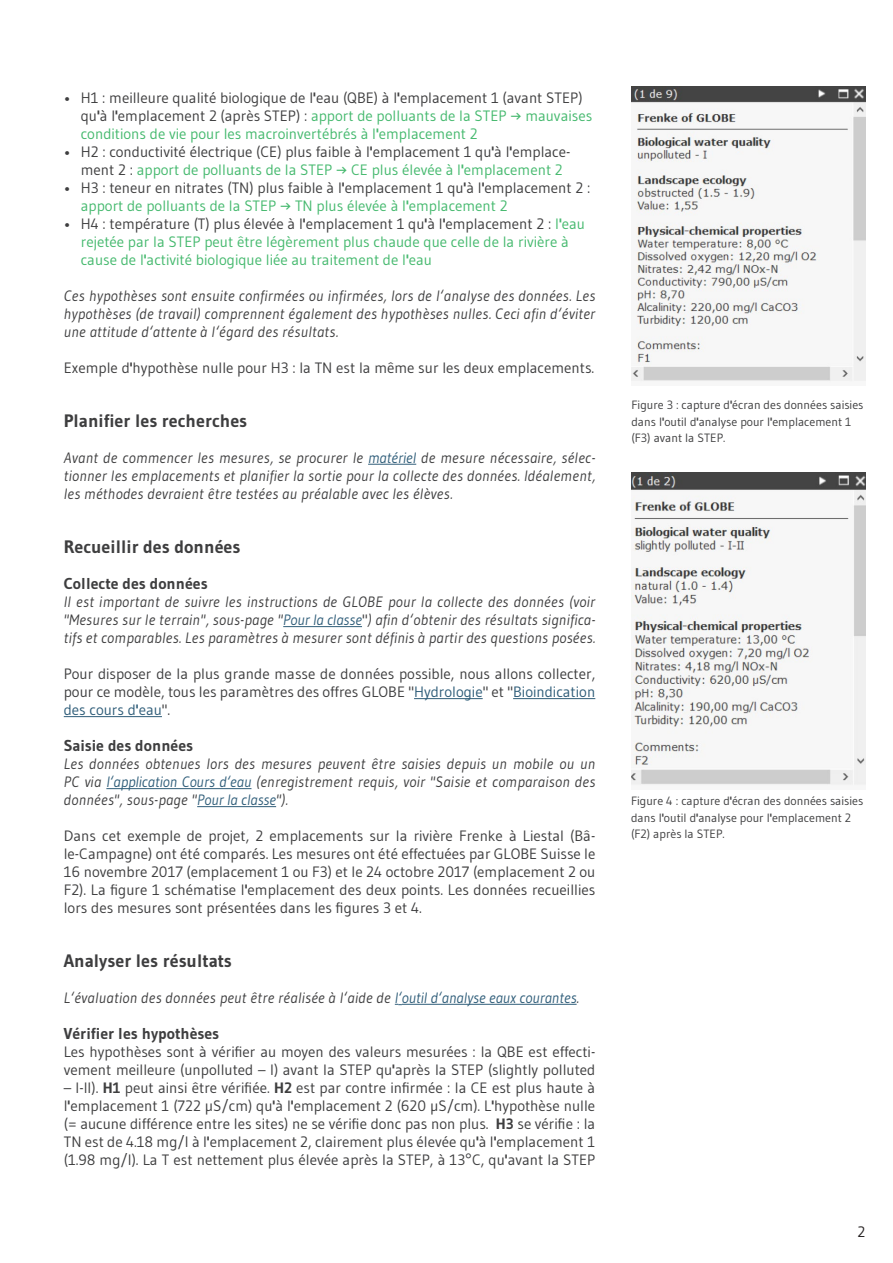
<style>
.page{position:relative;width:893px;height:1263px;background:#fff}
.page>*{position:absolute;margin:0;border:0;box-sizing:border-box;transform-origin:0 0}
.Title_1_1{font:700 18px "Gudea";color:#3e3e3f}
.Title_1_1_1{font:700 15.75px "Gudea";color:#3e3e3f}
.Txt_Block{font:15px/18px "Gudea";color:#3e3e3f}
.Txt_Block-2{font:italic 15px/18px "Gudea";letter-spacing:.02em;color:#3e3e3f;text-align:justify}
.t1{font:15px/18px "Gudea";color:#45b96e}
.t2{font:15px "Gudea";color:#231f20}
.Legende{font:12px/16.5px "Gudea";color:#3e3e3f}
.s1{font-weight:700}
.s2{color:#45b96e}
.s3{font-weight:700;color:#45b96e}
.s4{color:#3e3e3f}
.s5{font-weight:700;color:#3e3e3f}
.s6{color:#2f5d79}
.s7{font-style:normal}
.s8{font-weight:700;color:#2f5d79}
</style>
<div class="page">
<img style="left:631px;top:472px;width:234px;height:313px">
<img style="left:631px;top:86px;width:234px;height:295px">
<hr style="left:368px;top:464px;width:48px;height:1px;background:#2f5d79">
<hr style="left:283px;top:626px;width:79px;height:1px;background:#2f5d79">
<hr style="left:414px;top:698px;width:69px;height:1px;background:#2f5d79">
<hr style="left:513px;top:698px;width:82px;height:1px;background:#2f5d79">
<hr style="left:64px;top:716px;width:98px;height:1px;background:#2f5d79">
<hr style="left:106px;top:788px;width:145px;height:1px;background:#2f5d79">
<hr style="left:197px;top:806px;width:79px;height:1px;background:#2f5d79">
<hr style="left:402px;top:1004px;width:175px;height:1px;background:#2f5d79">
<p class="Txt_Block" style="left:81px;top:89px;width:513px;text-indent:-17px">• H1 : meilleure qualité biologique de l<span class="s1">'</span>eau (QBE) à l<span class="s1">'</span>emplacement 1 (avant STEP) qu<span class="s1">'</span>à l<span class="s1">'</span>emplacement 2 (après STEP) : <span class="s2">apport de polluants de la STEP → mauvaises conditions de vie pour les macroinvertébrés à l</span><span class="s3">'</span><span class="s2">emplacement 2</span></p>
<p class="Txt_Block" style="left:81px;top:143px;width:491px;text-indent:-17px">• H2 : conductivité électrique (CE) plus faible à l<span class="s1">'</span>emplacement 1 qu<span class="s1">'</span>à l<span class="s1">'</span>emplace&shy;ment 2 : <span class="s2">apport de polluants de la STEP → CE plus élevée à l</span><span class="s3">'</span><span class="s2">emplacement 2</span></p>
<p class="Txt_Block" style="left:81px;top:179px;width:511px;text-indent:-17px">• H3 : teneur en nitrates (TN) plus faible à l<span class="s1">'</span>emplacement 1 qu<span class="s1">'</span>à l<span class="s1">'</span>emplacement 2 : <span class="s2">apport de polluants de la STEP → TN plus élevée à l</span><span class="s3">'</span><span class="s2">emplacement 2</span></p>
<p class="t1" style="left:81px;top:215px;width:506px;text-indent:-17px"><span class="s4">• H4 : température (T) plus élevée à l</span><span class="s5">'</span><span class="s4">emplacement 1 qu</span><span class="s5">'</span><span class="s4">à l</span><span class="s5">'</span><span class="s4">emplacement 2 :</span> l<span class="s1">'</span>eau rejetée par la STEP peut être légèrement plus chaude que celle de la rivière à cause de l<span class="s1">'</span>activité biologique liée au traitement de l<span class="s1">'</span>eau</p>
<p class="Txt_Block-2" style="left:64px;top:287px;width:533px">Ces hypothèses sont ensuite confirmées ou infirmées, lors de l‘analyse des données. Les hypothèses (de travail) comprennent également des hypothèses nulles. Ceci afin d‘éviter une attitude d‘attente à l‘égard des résultats.</p>
<p class="Txt_Block" style="left:64px;top:359px;width:532px">Exemple d<span class="s1">'</span>hypothèse nulle pour H3 : la TN est la même sur les deux emplacements.</p>
<p class="Title_1_1" style="left:64px;top:410px;width:185px">Planifier les recherches</p>
<p class="Txt_Block-2" style="left:64px;top:449px;width:533px">Avant de commencer les mesures, se procurer le <span class="s6">matériel</span> de mesure nécessaire, sélec&shy;tionner les emplacements et planifier la sortie pour la collecte des données. Idéalement, les méthodes devraient être testées au préalable avec les élèves.</p>
<p class="Title_1_1" style="left:64px;top:536px;width:178px">Recueillir des données</p>
<p class="Title_1_1_1" style="left:64px;top:574px;width:145px">Collecte des données</p>
<p class="Txt_Block-2" style="left:64px;top:593px;width:533px">Il est important de suivre les instructions de GLOBE pour la collecte des données (voir "Mesures sur le terrain", sous-page "<span class="s6">Pour la classe</span><span class="s7">"</span>) afin d‘obtenir des résultats significa&shy;tifs et comparables. Les paramètres à mesurer sont définis à partir des questions posées.</p>
<p class="Txt_Block" style="left:64px;top:665px;width:533px;text-align:justify">Pour disposer de la plus grande masse de données possible, nous allons collecter, pour ce modèle, tous les paramètres des offres GLOBE "<span class="s6">Hydrologie</span>" et "<span class="s6">Bioindication des cours d</span><span class="s8">'</span><span class="s6">eau</span>".</p>
<p class="Title_1_1_1" style="left:64px;top:736px;width:131px">Saisie des données</p>
<p class="Txt_Block-2" style="left:64px;top:755px;width:533px">Les données obtenues lors des mesures peuvent être saisies depuis un mobile ou un PC via <span class="s6">l‘application Cours d‘eau</span> (enregistrement requis, voir "Saisie et comparaison des données", sous-page "<span class="s6">Pour la classe</span>").</p>
<p class="Txt_Block" style="left:64px;top:827px;width:533px;text-align:justify">Dans cet exemple de projet, 2 emplacements sur la rivière Frenke à Liestal (Bâ&shy;le-Campagne) ont été comparés. Les mesures ont été effectuées par GLOBE Suisse le 16 novembre 2017 (emplacement 1 ou F3) et le 24 octobre 2017 (emplacement 2 ou F2). La figure 1 schématise l<span class="s1">'</span>emplacement des deux points. Les données recueillies lors des mesures sont présentées dans les figures 3 et 4.</p>
<p class="Title_1_1" style="left:64px;top:950px;width:170px">Analyser les résultats</p>
<p class="Txt_Block-2" style="left:64px;top:989px;width:517px">L‘évaluation des données peut être réalisée à l‘aide de <span class="s6">l‘outil d‘analyse eaux courantes</span>.</p>
<p class="Title_1_1_1" style="left:64px;top:1024px;width:157px">Vérifier les hypothèses</p>
<p class="Txt_Block" style="left:64px;top:1043px;width:533px">Les hypothèses sont à vérifier au moyen des valeurs mesurées : la QBE est effecti&shy;vement meilleure (unpolluted – I) avant la STEP qu<span class="s1">'</span>après la STEP (slightly polluted</p>
<p class="Txt_Block" style="left:64px;top:1079px;width:533px;text-align:justify">– I-II). <span class="s1">H1</span> peut ainsi être vérifiée. <span class="s1">H2</span> est par contre infirmée : la CE est plus haute à l<span class="s1">'</span>emplacement 1 (722 μS/cm) qu<span class="s1">'</span>à l<span class="s1">'</span>emplacement 2 (620 μS/cm). L<span class="s1">'</span>hypothèse nulle (= aucune différence entre les sites) ne se vérifie donc pas non plus. <span class="s1">H3</span> se vérifie : la TN est de 4.18 mg/l à l<span class="s1">'</span>emplacement 2, clairement plus élevée qu<span class="s1">'</span>à l<span class="s1">'</span>emplacement 1 (1.98 mg/l). La T est nettement plus élevée après la STEP, à 13°C, qu<span class="s1">'</span>avant la STEP</p>
<p class="Legende" style="left:631px;top:396px;width:233px">Figure 3 : capture d<span class="s1">'</span>écran des données saisies dans l<span class="s1">'</span>outil d<span class="s1">'</span>analyse pour l<span class="s1">'</span>emplacement 1 (F3) avant la STEP.</p>
<p class="Legende" style="left:631px;top:792px;width:234px">Figure 4 : capture d<span class="s1">'</span>écran des données saisies dans l<span class="s1">'</span>outil d<span class="s1">'</span>analyse pour l<span class="s1">'</span>emplacement 2 (F2) après la STEP.</p>
<p class="t2" style="left:857px;top:1222px;width:9px">2</p>
</div>
